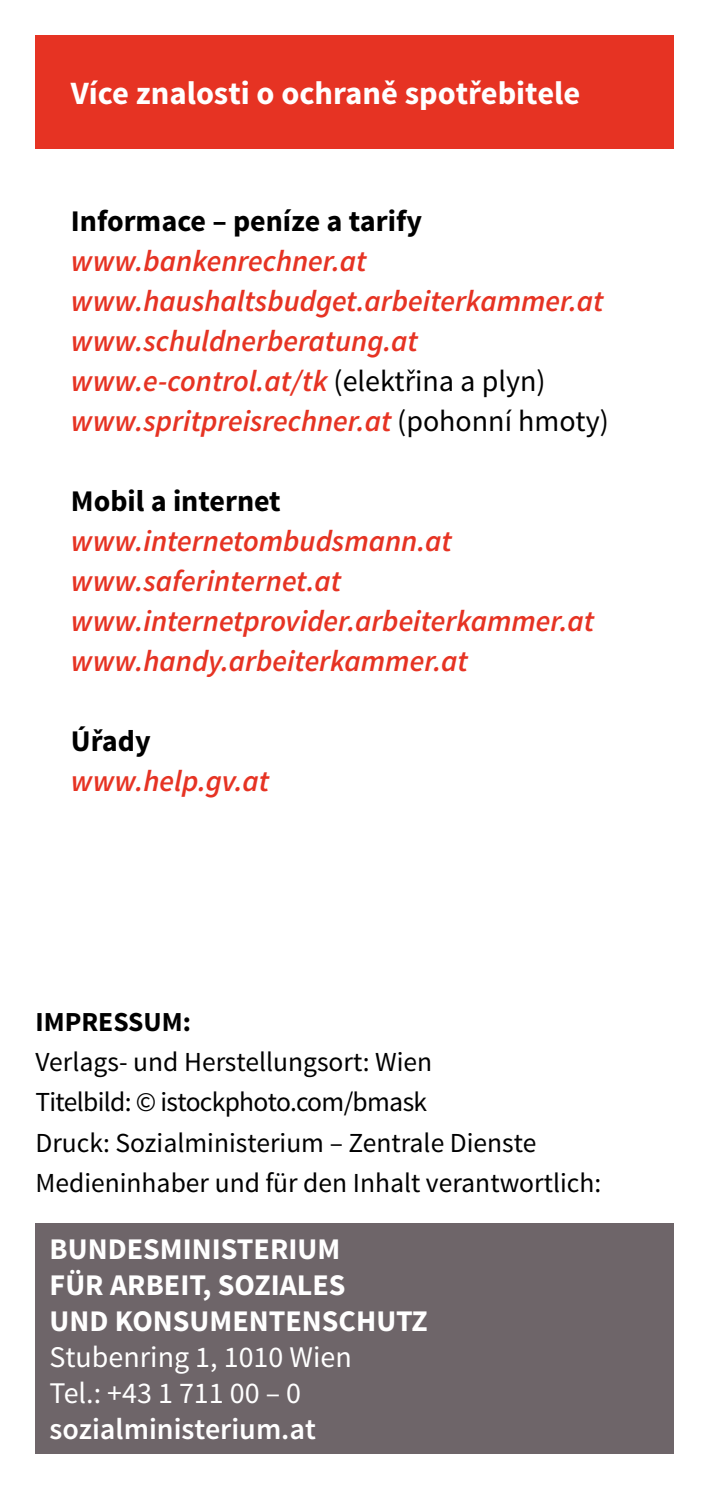
<style>
.page{position:relative;width:709px;height:1489px;background:#fff}
.page>*{position:absolute;margin:0;border:0;box-sizing:border-box;transform-origin:0 0}
.t1{font:700 32.5px "Source Sans Pro";color:#fff}
.P__URL{font:italic 600 30px "Source Sans Pro";color:#e63323}
.P__Fließtext_keine{font:italic 600 30px "Source Sans Pro";color:#e63323}
.P__Ministerium{font:700 30px/36px "Source Sans Pro";color:#fff}
.P__Zwischenüberschr{font:700 30px "Source Sans Pro";color:#000}
.P__Adresse_und_Tel{font:30px "Source Sans Pro";color:#fff}
.t2{font:600 30px "Source Sans Pro";color:#fff}
.P__Fließtext_Impres{font:27.5px "Source Sans Pro";color:#000}
.P__Fließtext_Impres-2{font:27.5px "Source Sans Pro";letter-spacing:-.025em;color:#000}
.P__Impressum{font:700 27.5px "Source Sans Pro";color:#000}
.s1{font-weight:400;font-style:normal;color:#000}
</style>
<div class="page">
<div style="left:35px;top:35px;width:638px;height:114px;background:#e63323"></div>
<div style="left:35px;top:1222px;width:638px;height:231px;background:#6e6569"></div>
<p class="t1" style="left:71px;top:73px;width:511px">Více znalosti o ochraně spotřebitele</p>
<p class="P__Zwischenüberschr" style="left:71px;top:202px;width:352px">Informace – peníze a tarify</p>
<p class="P__URL" style="left:71px;top:242px;width:297px">www.bankenrechner.at</p>
<p class="P__URL" style="left:71px;top:282px;width:534px">www.haushaltsbudget.arbeiterkammer.at</p>
<p class="P__URL" style="left:71px;top:322px;width:348px">www.schuldnerberatung.at</p>
<p class="P__Fließtext_keine" style="left:71px;top:362px;width:476px">www.e-control.at/tk <span class="s1">(elektřina a plyn)</span></p>
<p class="P__Fließtext_keine" style="left:71px;top:402px;width:539px">www.spritpreisrechner.at <span class="s1">(pohonní hmoty)</span></p>
<p class="P__Zwischenüberschr" style="left:71px;top:482px;width:211px">Mobil a internet</p>
<p class="P__URL" style="left:71px;top:522px;width:382px">www.internetombudsmann.at</p>
<p class="P__URL" style="left:71px;top:562px;width:272px">www.saferinternet.at</p>
<p class="P__URL" style="left:71px;top:602px;width:525px">www.internetprovider.arbeiterkammer.at</p>
<p class="P__URL" style="left:71px;top:642px;width:398px">www.handy.arbeiterkammer.at</p>
<p class="P__Zwischenüberschr" style="left:71px;top:722px;width:81px">Úřady</p>
<p class="P__URL" style="left:71px;top:762px;width:200px">www.help.gv.at</p>
<p class="P__Impressum" style="left:35px;top:1004px;width:157px">IMPRESSUM:</p>
<p class="P__Fließtext_Impres" style="left:35px;top:1045px;width:398px">Verlags- und Herstellungsort: Wien</p>
<p class="P__Fließtext_Impres-2" style="left:35px;top:1085px;width:393px">Titelbild: © istockphoto.com/bmask</p>
<p class="P__Fließtext_Impres" style="left:35px;top:1125px;width:502px">Druck: Sozialministerium – Zentrale Dienste</p>
<p class="P__Fließtext_Impres" style="left:35px;top:1165px;width:567px">Medieninhaber und für den Inhalt verantwortlich:</p>
<p class="P__Ministerium" style="left:50px;top:1232px;width:380px">BUNDESMINISTERIUM<br>FÜR ARBEIT, SOZIALES<br>UND KONSUMENTENSCHUTZ</p>
<p class="P__Adresse_und_Tel" style="left:50px;top:1338px;width:304px">Stubenring 1, 1010 Wien</p>
<p class="P__Adresse_und_Tel" style="left:50px;top:1374px;width:253px">Tel.: +43 1 711 00 – 0</p>
<p class="t2" style="left:50px;top:1410px;width:268px">sozialministerium.at</p>
</div>
